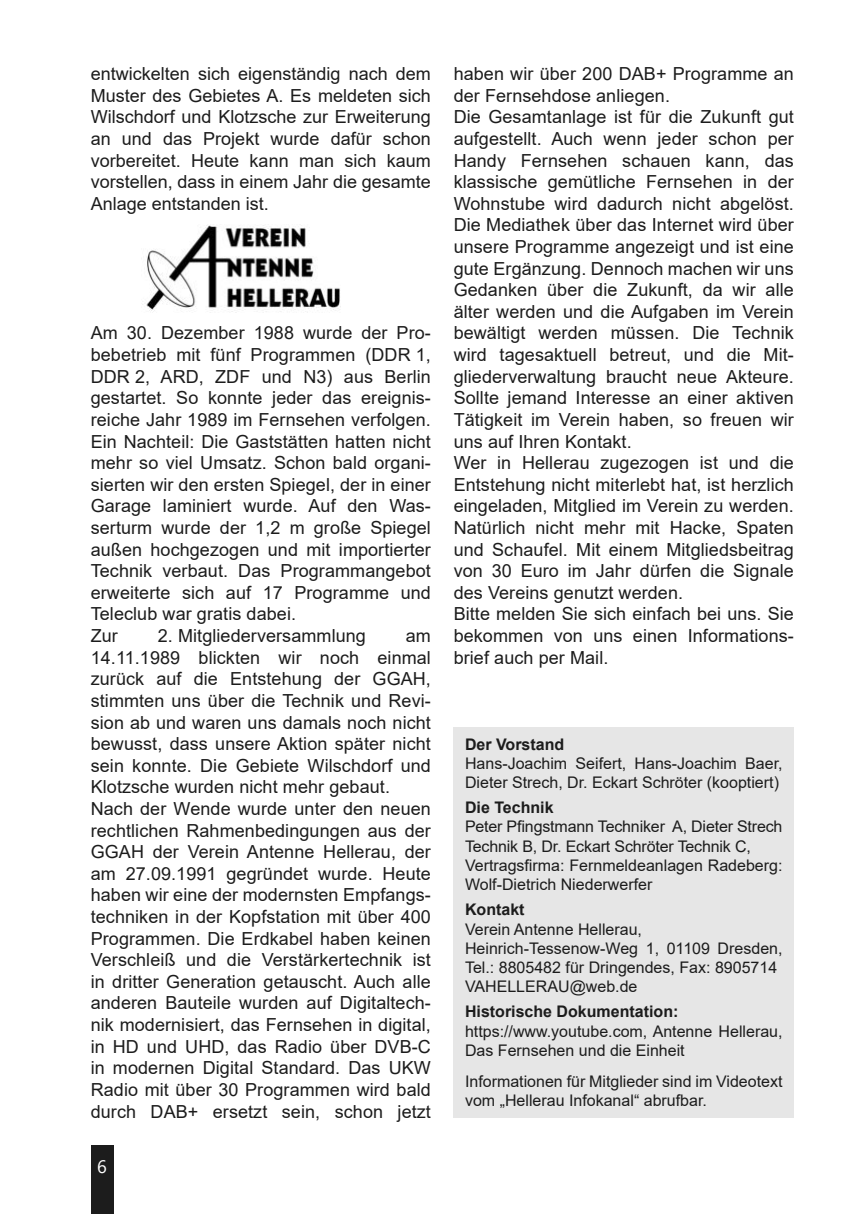
<style>
.page{position:relative;width:862px;height:1214px;background:#fff}
.page>*{position:absolute;margin:0;border:0;box-sizing:border-box;transform-origin:0 0}
.t1{font:18px/21.6px "Arial";letter-spacing:.005em;color:#1c1c1c}
.t2{font:18px "Segoe UI";color:#fff}
.t3{font:16px/19.2px "Arial";color:#1c1c1c}
.t4{font:700 16px "Arial";color:#1c1c1c}
</style>
<div class="page">
<div style="left:91px;top:1145px;width:22px;height:68px;background:#1c1c1c"></div>
<div style="left:454px;top:726px;width:340px;height:391px;background:#e6e6e6"></div>
<img style="left:142px;top:225px;width:198px;height:88px">
<p class="t1" style="left:91px;top:65px;width:342px;text-align:justify">entwickelten sich eigenständig nach dem Muster des Gebietes A. Es meldeten sich Wilschdorf und Klotzsche zur Erweiterung an und das Projekt wurde dafür schon vorbereitet. Heute kann man sich kaum vorstellen, dass in einem Jahr die gesamte Anlage entstanden ist.</p>
<p class="t1" style="left:91px;top:324px;width:342px">Am 30. Dezember 1988 wurde der Pro&shy;bebetrieb mit fünf Programmen (DDR 1, DDR 2, ARD, ZDF und N3) aus Berlin gestartet. So konnte jeder das ereignis&shy;reiche Jahr 1989 im Fernsehen verfolgen.<br>Ein Nachteil: Die Gaststätten hatten nicht mehr so viel Umsatz. Schon bald organi&shy;sierten wir den ersten Spiegel, der in einer Garage laminiert wurde. Auf den Was&shy;serturm wurde der 1,2 m große Spiegel außen hochgezogen und mit importierter Technik verbaut. Das Programmangebot erweiterte sich auf 17 Programme und Teleclub war gratis dabei.<br>Zur</p>
<p class="t1" style="left:158px;top:624px;width:210px">2. Mitgliederversammlung</p>
<p class="t1" style="left:91px;top:624px;width:342px;text-indent:315px">am 14.11.1989 blickten wir noch einmal zurück auf die Entstehung der GGAH, stimmten uns über die Technik und Revi&shy;sion ab und waren uns damals noch nicht bewusst, dass unsere Aktion später nicht sein konnte. Die Gebiete Wilschdorf und Klotzsche wurden nicht mehr gebaut.<br>Nach der Wende wurde unter den neuen rechtlichen Rahmenbedingungen aus der GGAH der Verein Antenne Hellerau, der am 27.09.1991 gegründet wurde. Heute haben wir eine der modernsten Empfangs&shy;techniken in der Kopfstation mit über 400<br>Programmen. Die Erdkabel haben keinen Verschleiß und die Verstärkertechnik ist in dritter Generation getauscht. Auch alle anderen Bauteile wurden auf Digitaltech&shy;nik modernisiert, das Fernsehen in digital, in HD und UHD, das Radio über DVB-C in modernen Digital Standard. Das UKW Radio mit über 30 Programmen wird bald durch DAB+ ersetzt sein, schon jetzt</p>
<p class="t2" style="left:97px;top:1155px;width:11px">6</p>
<p class="t1" style="left:454px;top:65px;width:342px">haben wir über 200 DAB+ Programme an der Fernsehdose anliegen.<br>Die Gesamtanlage ist für die Zukunft gut aufgestellt. Auch wenn jeder schon per Handy Fernsehen schauen kann, das klassische gemütliche Fernsehen in der Wohnstube wird dadurch nicht abgelöst.<br>Die Mediathek über das Internet wird über unsere Programme angezeigt und ist eine gute Ergänzung. Dennoch machen wir uns Gedanken über die Zukunft, da wir alle älter werden und die Aufgaben im Verein bewältigt werden müssen. Die Technik wird tagesaktuell betreut, und die Mit&shy;gliederverwaltung braucht neue Akteure.<br>Sollte jemand Interesse an einer aktiven Tätigkeit im Verein haben, so freuen wir uns auf Ihren Kontakt.<br>Wer in Hellerau zugezogen ist und die Entstehung nicht miterlebt hat, ist herzlich eingeladen, Mitglied im Verein zu werden.<br>Natürlich nicht mehr mit Hacke, Spaten und Schaufel. Mit einem Mitgliedsbeitrag von 30 Euro im Jahr dürfen die Signale des Vereins genutzt werden.<br>Bitte melden Sie sich einfach bei uns. Sie bekommen von uns einen Informations&shy;brief auch per Mail.</p>
<p class="t4" style="left:465px;top:732px;width:101px">Der Vorstand</p>
<p class="t3" style="left:465px;top:755px;width:319px">Hans-Joachim Seifert, Hans-Joachim Baer,<br>Dieter Strech, Dr. Eckart Schröter (kooptiert)</p>
<p class="t4" style="left:465px;top:796px;width:90px">Die Technik</p>
<p class="t3" style="left:465px;top:817px;width:319px">Peter Pfingstmann Techniker A, Dieter Strech Technik B, Dr. Eckart Schröter Technik C, Vertragsfirma: Fernmeldeanlagen Radeberg:<br>Wolf-Dietrich Niederwerfer</p>
<p class="t4" style="left:465px;top:898px;width:61px">Kontakt</p>
<p class="t3" style="left:465px;top:920px;width:319px">Verein Antenne Hellerau, Heinrich-Tessenow-Weg 1, 01109 Dresden, Tel.: 8805482 für Dringendes, Fax: 8905714<br>VAHELLERAU@web.de</p>
<p class="t4" style="left:465px;top:1000px;width:215px">Historische Dokumentation:</p>
<p class="t3" style="left:465px;top:1022px;width:319px">https://www.youtube.com, Antenne Hellerau,<br>Das Fernsehen und die Einheit</p>
<p class="t3" style="left:465px;top:1073px;width:319px">Informationen für Mitglieder sind im Videotext vom „Hellerau Infokanal“ abrufbar.</p>
</div>
